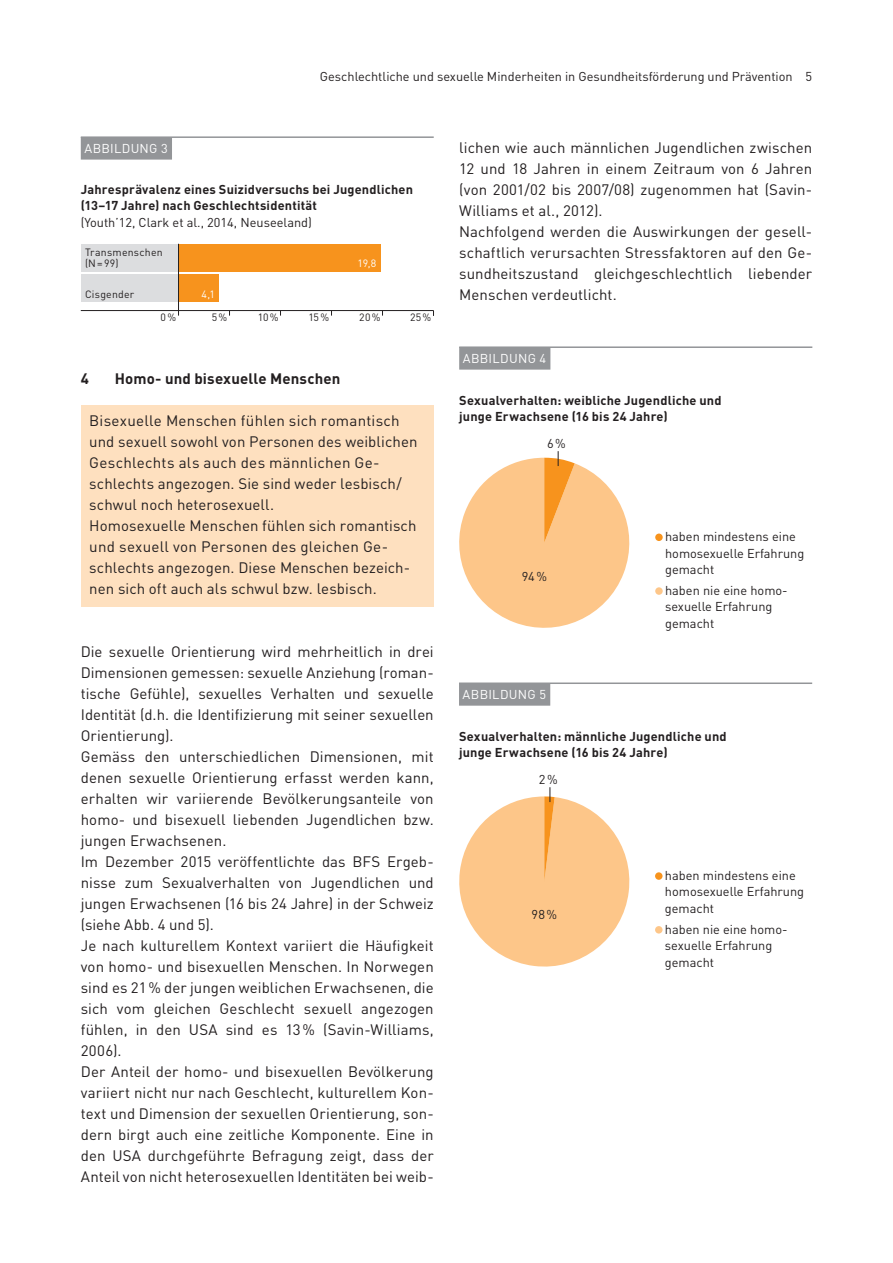
<style>
.page{position:relative;width:893px;height:1263px;background:#fff}
.page>*{position:absolute;margin:0;border:0;box-sizing:border-box;transform-origin:0 0}
.t1{font:15px/21px "DINOT";letter-spacing:.005em;color:#231f20}
.t2{font:700 15px "DINOT";letter-spacing:.01em;color:#231f20}
.t3{font:12.75px/16.5px "DINOT";color:#231f20}
.t4{font:700 12.75px/16.5px "DINOT";letter-spacing:.015em;color:#231f20}
.t5{font:12.75px "DINOT";letter-spacing:.02em;color:#fff}
.t6{font:10.5px/10.9px "DINOT";letter-spacing:.02em;color:#231f20}
.t7{font:10.5px "DINOT";color:#fff}
</style>
<div class="page">
<div style="left:81px;top:405px;width:353px;height:202px;background:#fee0bf"></div>
<hr style="left:81px;top:136px;width:353px;height:2px;background:#939598">
<div style="left:81px;top:137px;width:91px;height:23px;background:#939598"></div>
<div style="left:81px;top:244px;width:98px;height:27px;background:#dcdddf"></div>
<div style="left:178px;top:244px;width:203px;height:27px;background:#f7931d"></div>
<div style="left:81px;top:274px;width:98px;height:28px;background:#dcdddf"></div>
<div style="left:179px;top:274px;width:40px;height:28px;background:#f7931d"></div>
<hr style="left:81px;top:310px;width:353px;height:1px;background:#231f20">
<hr style="left:178px;top:244px;width:1px;height:72px;background:#231f20">
<hr style="left:459px;top:682px;width:353px;height:2px;background:#939598">
<div style="left:459px;top:683px;width:91px;height:23px;background:#939598"></div>
<div style="left:655px;top:872px;width:7px;height:8px;background:#f7931d;border-radius:50%"></div>
<div style="left:655px;top:926px;width:7px;height:7px;background:#fdc689;border-radius:50%"></div>
<svg style="left:459px;top:787px;width:171px;height:180px"></svg>
<hr style="left:459px;top:346px;width:353px;height:2px;background:#939598">
<div style="left:459px;top:347px;width:91px;height:23px;background:#939598"></div>
<div style="left:655px;top:534px;width:8px;height:7px;background:#f7931d;border-radius:50%"></div>
<div style="left:655px;top:587px;width:8px;height:8px;background:#fdc689;border-radius:50%"></div>
<svg style="left:459px;top:451px;width:171px;height:177px"></svg>
<p class="t3" style="left:320px;top:67px;width:494px">Geschlechtliche und sexuelle Minderheiten in Gesundheitsförderung und Prävention 5</p>
<p class="t5" style="left:84px;top:140px;width:85px">ABBILDUNG 3</p>
<p class="t4" style="left:81px;top:180px;width:334px">Jahresprävalenz eines Suizidversuchs bei Jugendlichen (13–17 Jahre) nach Geschlechtsidentität</p>
<p class="t3" style="left:81px;top:213px;width:233px">(Youth’12, Clark et al., 2014, Neuseeland)</p>
<p class="t6" style="left:85px;top:246px;width:79px">Transmenschen (N=99)</p>
<p class="t7" style="left:357px;top:256px;width:20px">19,8</p>
<p class="t6" style="left:85px;top:288px;width:51px">Cisgender</p>
<p class="t7" style="left:201px;top:287px;width:15px">4,1</p>
<p class="t6" style="left:161px;top:311px;width:17px">0%</p>
<p class="t6" style="left:212px;top:311px;width:17px">5%</p>
<p class="t6" style="left:258px;top:311px;width:22px">10%</p>
<p class="t6" style="left:308px;top:311px;width:22px">15%</p>
<p class="t6" style="left:359px;top:311px;width:23px">20%</p>
<p class="t6" style="left:410px;top:311px;width:23px">25%</p>
<p class="t2" style="left:81px;top:368px;width:10px">4</p>
<p class="t2" style="left:115px;top:368px;width:227px">Homo- und bisexuelle Menschen</p>
<p class="t1" style="left:89px;top:409px;width:330px">Bisexuelle Menschen fühlen sich romantisch und sexuell sowohl von Personen des weiblichen Geschlechts als auch des männlichen Ge&shy;schlechts angezogen. Sie sind weder lesbisch/ schwul noch heterosexuell.<br>Homosexuelle Menschen fühlen sich romantisch und sexuell von Personen des gleichen Ge&shy;schlechts angezogen. Diese Menschen bezeich&shy;nen sich oft auch als schwul bzw. lesbisch.</p>
<p class="t1" style="left:81px;top:640px;width:354px">Die sexuelle Orientierung wird mehrheitlich in drei Dimensionen gemessen: sexuelle Anziehung (roman&shy;tische Gefühle), sexuelles Verhalten und sexuelle Identität (d.h. die Identifizierung mit seiner sexuellen Orientierung).<br>Gemäss den unterschiedlichen Dimensionen, mit denen sexuelle Orientierung erfasst werden kann, erhalten wir variierende Bevölkerungsanteile von homo- und bisexuell liebenden Jugendlichen bzw. jungen Erwachsenen.<br>Im Dezember 2015 veröffentlichte das BFS Ergeb&shy;nisse zum Sexualverhalten von Jugendlichen und jungen Erwachsenen (16 bis 24 Jahre) in der Schweiz (siehe Abb. 4 und 5).<br>Je nach kulturellem Kontext variiert die Häufigkeit von homo- und bisexuellen Menschen. In Norwegen sind es 21% der jungen weiblichen Erwachsenen, die sich vom gleichen Geschlecht sexuell angezogen fühlen, in den USA sind es 13% (Savin-Williams, 2006).<br>Der Anteil der homo- und bisexuellen Bevölkerung variiert nicht nur nach Geschlecht, kulturellem Kon&shy;text und Dimension der sexuellen Orientierung, son&shy;dern birgt auch eine zeitliche Komponente. Eine in den USA durchgeführte Befragung zeigt, dass der Anteil von nicht heterosexuellen Identitäten bei weib-</p>
<p class="t1" style="left:459px;top:136px;width:354px">lichen wie auch männlichen Jugendlichen zwischen 12 und 18 Jahren in einem Zeitraum von 6 Jahren (von 2001/02 bis 2007/08) zugenommen hat (Savin-Williams et al., 2012).<br>Nachfolgend werden die Auswirkungen der gesell&shy;schaftlich verursachten Stressfaktoren auf den Ge&shy;sundheitszustand gleichgeschlechtlich liebender Menschen verdeutlicht.</p>
<p class="t5" style="left:463px;top:350px;width:85px">ABBILDUNG 4</p>
<p class="t4" style="left:459px;top:391px;width:264px">Sexualverhalten: weibliche Jugendliche und junge Erwachsene (16 bis 24 Jahre)</p>
<p class="t3" style="left:547px;top:435px;width:20px">6%</p>
<p class="t3" style="left:522px;top:567px;width:27px">94%</p>
<p class="t3" style="left:665px;top:528px;width:141px">haben mindestens eine homosexuelle Erfahrung gemacht</p>
<p class="t3" style="left:665px;top:581px;width:122px">haben nie eine homo&shy;sexuelle Erfahrung gemacht</p>
<p class="t5" style="left:463px;top:686px;width:85px">ABBILDUNG 5</p>
<p class="t4" style="left:459px;top:727px;width:269px">Sexualverhalten: männliche Jugendliche und junge Erwachsene (16 bis 24 Jahre)</p>
<p class="t3" style="left:539px;top:771px;width:20px">2%</p>
<p class="t3" style="left:531px;top:906px;width:27px">98%</p>
<p class="t3" style="left:665px;top:866px;width:141px">haben mindestens eine homosexuelle Erfahrung gemacht</p>
<p class="t3" style="left:665px;top:920px;width:122px">haben nie eine homo&shy;sexuelle Erfahrung gemacht</p>
</div>
